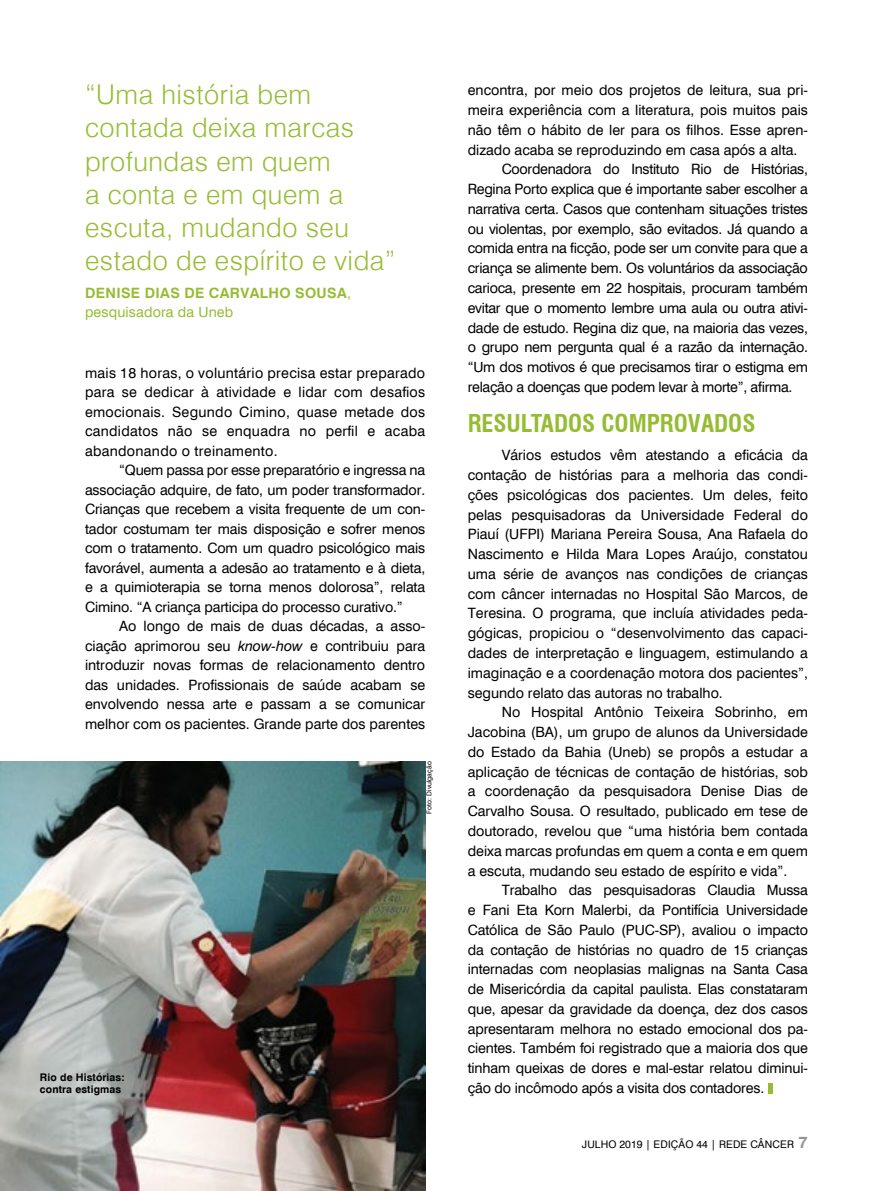
<style>
.page{position:relative;width:893px;height:1191px;background:#fff}
.page>*{position:absolute;margin:0;border:0;box-sizing:border-box;transform-origin:0 0}
.t1{font:300 27px/33px "Swiss 721 BT";letter-spacing:.02em;color:#96bc33}
.t2{font:700 condensed 24px "Swiss 721 BT";color:#96bc33}
.t3{font:14.25px/19.8px "Swiss 721 BT";letter-spacing:-.02em;color:#000;text-align:justify}
.t4{font:14.25px "Swiss 721 BT";color:#000}
.t5{font:700 14.25px/19.5px "Swiss 721 BT";letter-spacing:.025em;color:#96bc33}
.t6{font:10.5px "Swiss 721 BT";letter-spacing:.015em;color:#000}
.t7{font:700 10.5px/12px "Swiss 721 BT";letter-spacing:.01em;color:#000}
.t8{font:6.75px "Swiss 721 BT";letter-spacing:.01em;color:#000}
.s1{font-weight:400}
.s2{font-style:italic}
.s3{font-weight:700;font-size:16.5px;color:#939598}
</style>
<div class="page">
<img style="left:0;top:761px;width:425px;height:430px">
<hr style="left:768px;top:1082px;width:4px;height:11px;background:#96bc33">
<h1 class="t1" style="left:85px;top:78px;width:312px">“Uma história bem contada deixa marcas profundas em quem<br>a conta e em quem a escuta, mudando seu estado de espírito e vida”</h1>
<p class="t5" style="left:85px;top:283px;width:267px">DENISE DIAS DE CARVALHO SOUSA<span class="s1">, pesquisadora da Uneb</span></p>
<p class="t3" style="left:85px;top:363px;width:342px">mais 18 horas, o voluntário precisa estar preparado para se dedicar à atividade e lidar com desafios emocionais. Segundo Cimino, quase metade dos candidatos não se enquadra no perfil e acaba abandonando o treinamento.</p>
<p class="t3" style="left:85px;top:460px;width:342px;text-indent:34px">“Quem passa por esse preparatório e ingressa na associação adquire, de fato, um poder transformador.<br>Crianças que recebem a visita frequente de um con&shy;tador costumam ter mais disposição e sofrer menos com o tratamento. Com um quadro psicológico mais favorável, aumenta a adesão ao tratamento e à dieta, e a quimioterapia se torna menos dolorosa”, relata Cimino. “A criança participa do processo curativo.”</p>
<p class="t3" style="left:85px;top:616px;width:342px;text-indent:34px">Ao longo de mais de duas décadas, a asso&shy;ciação aprimorou seu <span class="s2">know-how</span> e contribuiu para introduzir novas formas de relacionamento dentro das unidades. Profissionais de saúde acabam se envolvendo nessa arte e passam a se comunicar melhor com os pacientes. Grande parte dos parentes</p>
<p class="t7" style="left:40px;top:1071px;width:86px">Rio de Histórias: contra estigmas</p>
<p class="t8" style="left:425px;top:813px;width:54px;rotate:-90deg">Foto: Divulgação</p>
<p class="t4" style="left:468px;top:82px;width:342px">encontra, por meio dos projetos de leitura, sua pri-</p>
<p class="t4" style="left:468px;top:101px;width:342px">meira experiência com a literatura, pois muitos pais</p>
<p class="t4" style="left:468px;top:121px;width:342px">não têm o hábito de ler para os filhos. Esse apren-</p>
<p class="t4" style="left:468px;top:141px;width:331px">dizado acaba se reproduzindo em casa após a alta.</p>
<p class="t3" style="left:502px;top:159px;width:308px">Coordenadora do Instituto Rio de Histórias,</p>
<p class="t3" style="left:468px;top:179px;width:342px">Regina Porto explica que é importante saber escolher a</p>
<p class="t3" style="left:468px;top:199px;width:342px">narrativa certa. Casos que contenham situações tristes</p>
<p class="t3" style="left:468px;top:219px;width:342px">ou violentas, por exemplo, são evitados. Já quando a</p>
<p class="t3" style="left:468px;top:238px;width:342px">comida entra na ficção, pode ser um convite para que a</p>
<p class="t3" style="left:468px;top:258px;width:342px">criança se alimente bem. Os voluntários da associação</p>
<p class="t3" style="left:468px;top:278px;width:342px">carioca, presente em 22 hospitais, procuram também</p>
<p class="t3" style="left:468px;top:298px;width:342px">evitar que o momento lembre uma aula ou outra ativi-</p>
<p class="t3" style="left:468px;top:317px;width:342px">dade de estudo. Regina diz que, na maioria das vezes,</p>
<p class="t3" style="left:468px;top:337px;width:342px">o grupo nem pergunta qual é a razão da internação.</p>
<p class="t3" style="left:468px;top:357px;width:342px">“Um dos motivos é que precisamos tirar o estigma em</p>
<p class="t3" style="left:468px;top:377px;width:326px">relação a doenças que podem levar à morte”, afirma.</p>
<h2 class="t2" style="left:468px;top:409px;width:289px">RESULTADOS COMPROVADOS</h2>
<p class="t3" style="left:468px;top:445px;width:342px;text-indent:34px">Vários estudos vêm atestando a eficácia da contação de histórias para a melhoria das condi&shy;ções psicológicas dos pacientes. Um deles, feito pelas pesquisadoras da Universidade Federal do Piauí (UFPI) Mariana Pereira Sousa, Ana Rafaela do Nascimento e Hilda Mara Lopes Araújo, constatou uma série de avanços nas condições de crianças com câncer internadas no Hospital São Marcos, de Teresina. O programa, que incluía atividades peda&shy;gógicas, propiciou o “desenvolvimento das capaci&shy;dades de interpretação e linguagem, estimulando a imaginação e a coordenação motora dos pacientes”, segundo relato das autoras no trabalho.</p>
<p class="t3" style="left:468px;top:702px;width:342px;text-indent:34px">No Hospital Antônio Teixeira Sobrinho, em Jacobina (BA), um grupo de alunos da Universidade do Estado da Bahia (Uneb) se propôs a estudar a aplicação de técnicas de contação de histórias, sob a coordenação da pesquisadora Denise Dias de Carvalho Sousa. O resultado, publicado em tese de doutorado, revelou que “uma história bem contada deixa marcas profundas em quem a conta e em quem a escuta, mudando seu estado de espírito e vida”.</p>
<p class="t3" style="left:468px;top:880px;width:342px;text-indent:34px">Trabalho das pesquisadoras Claudia Mussa e Fani Eta Korn Malerbi, da Pontifícia Universidade Católica de São Paulo (PUC-SP), avaliou o impacto da contação de histórias no quadro de 15 crianças internadas com neoplasias malignas na Santa Casa de Misericórdia da capital paulista. Elas constataram que, apesar da gravidade da doença, dez dos casos apresentaram melhora no estado emocional dos pa&shy;cientes. Também foi registrado que a maioria dos que tinham queixas de dores e mal-estar relatou diminui&shy;ção do incômodo após a visita dos contadores.</p>
<p class="t6" style="left:582px;top:1138px;width:228px">JULHO 2019 | EDIÇÃO 44 | REDE CÂNCER <span class="s3">7</span></p>
</div>
